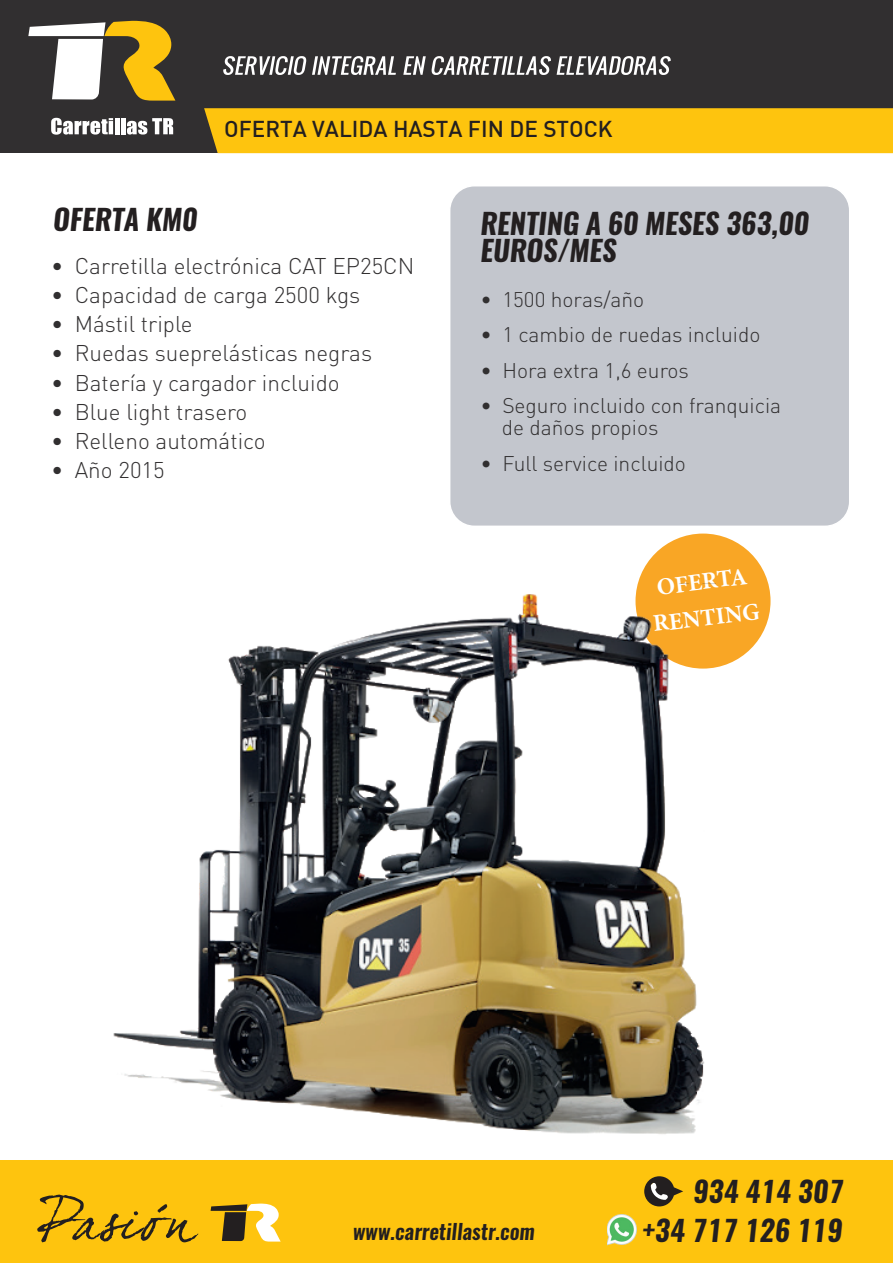
<style>
.page{position:relative;width:893px;height:1263px;background:#fff}
.page>*{position:absolute;margin:0;border:0;box-sizing:border-box;transform-origin:0 0}
.t1{font:italic 700 28.5px/27px "Oswald";color:#231f20}
.t2{font:700 24px/36px "Minion Pro";color:#fff;text-align:center}
.t3{font:300 22.5px "DIN";color:#312f30}
.t4{font:500 22.5px "DIN";color:#231f20}
.t5{font:300 21px/22.5px "DIN";color:#312f30}
.t6{font:italic 600 21px "Oswald";color:#231f20}
</style>
<div class="page">
<div style="left:0;top:0;width:893px;height:153px;background:#312f30"></div>
<div style="left:204px;top:108px;width:689px;height:45px;background:#fec40e"></div>
<div style="left:0;top:1160px;width:893px;height:103px;background:#fec40e"></div>
<svg style="left:223px;top:56px;width:448px;height:19px"></svg>
<svg style="left:28px;top:21px;width:147px;height:80px"></svg>
<svg style="left:51px;top:118px;width:62px;height:17px"></svg>
<hr style="left:109px;top:121px;width:4px;height:13px;background:#fff">
<hr style="left:115px;top:118px;width:4px;height:16px;background:#fff">
<hr style="left:121px;top:118px;width:4px;height:16px;background:#fff">
<svg style="left:127px;top:118px;width:46px;height:17px"></svg>
<svg style="left:37px;top:1194px;width:162px;height:48px"></svg>
<svg style="left:211px;top:1203px;width:70px;height:38px"></svg>
<svg style="left:644px;top:1176px;width:39px;height:30px"></svg>
<img style="left:607px;top:1214px;width:30px;height:32px">
<div style="left:450px;top:186px;width:400px;height:340px;background:#c3c6cd;border-radius:25px"></div>
<div style="left:449px;top:185px;width:401px;height:342px;border:2px solid #fff;border-radius:25px"></div>
<div style="left:635px;top:534px;width:135px;height:135px;background:#f9a625;border-radius:50%"></div>
<img style="left:113px;top:584px;width:603px;height:550px">
<p class="t4" style="left:224px;top:114px;width:390px">OFERTA VALIDA HASTA FIN DE STOCK</p>
<p class="t1" style="left:53px;top:207px;width:146px">OFERTA KM0</p>
<p class="t1" style="left:480px;top:211px;width:330px">RENTING A 60 MESES 363,00<br>EUROS/MES</p>
<p class="t3" style="left:51px;top:252px;width:365px">• Carretilla electrónica CAT EP25CN</p>
<p class="t3" style="left:51px;top:281px;width:311px">• Capacidad de carga 2500 kgs</p>
<p class="t3" style="left:51px;top:310px;width:143px">• Mástil triple</p>
<p class="t3" style="left:51px;top:339px;width:322px">• Ruedas sueprelásticas negras</p>
<p class="t3" style="left:51px;top:369px;width:290px">• Batería y cargador incluido</p>
<p class="t3" style="left:51px;top:398px;width:198px">• Blue light trasero</p>
<p class="t3" style="left:51px;top:427px;width:216px">• Relleno automático</p>
<p class="t3" style="left:51px;top:456px;width:115px">• Año 2015</p>
<p class="t5" style="left:480px;top:288px;width:165px">• 1500 horas/año</p>
<p class="t5" style="left:480px;top:323px;width:282px">• 1 cambio de ruedas incluido</p>
<p class="t5" style="left:480px;top:359px;width:210px">• Hora extra 1,6 euros</p>
<p class="t5" style="left:502px;top:394px;width:281px;text-indent:-21px">• Seguro incluido con franquicia de daños propios</p>
<p class="t5" style="left:480px;top:452px;width:207px">• Full service incluido</p>
<p class="t2" style="left:647px;top:570px;width:108px;rotate:-7deg">OFERTA<br>RENTING</p>
<p class="t1" style="left:693px;top:1179px;width:152px">934 414 307</p>
<p class="t6" style="left:353px;top:1217px;width:184px">www.carretillastr.com</p>
<p class="t1" style="left:642px;top:1217px;width:202px">+34 717 126 119</p>
</div>
